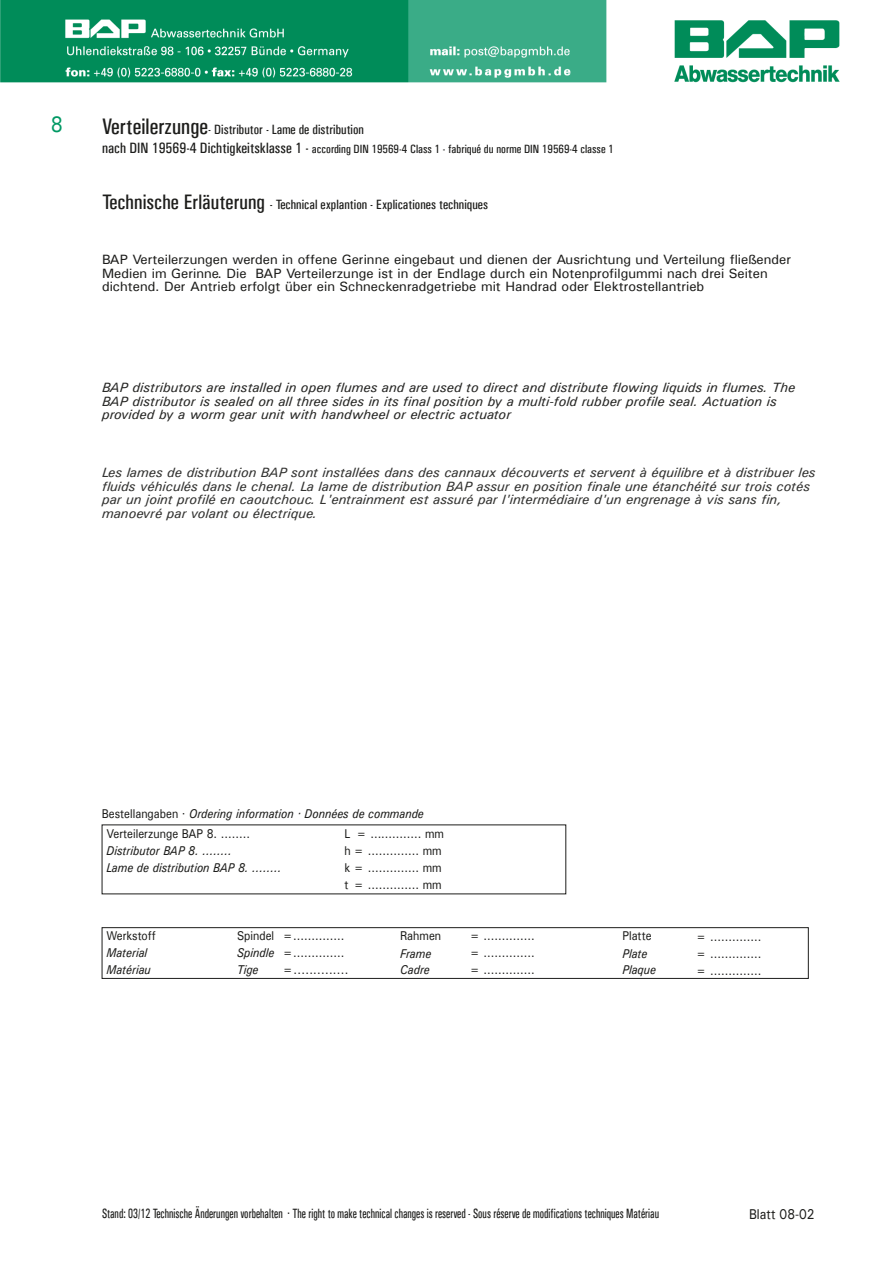
<style>
.page{position:relative;width:893px;height:1263px;background:#fff}
.page>*{position:absolute;margin:0;border:0;box-sizing:border-box;transform-origin:0 0}
.t1{font:22.5px "Univers";color:#009964;scale:.86 1}
.t2{font:14.25px "Univers";color:#1d1d1b;scale:.86 1}
.t3{font:italic 13.5px/13.5px "Univers";color:rgb(29 29 27/.9)}
.t4{font:13.5px/13.5px "Univers";color:#1d1d1b}
.t5{font:italic 13.5px/13.5px "Univers";color:rgb(29 29 27/.95)}
.t6{font:13.5px "Univers Condensed";color:#1d1d1b;scale:.8 1}
.t7{font:13.5px "Univers Condensed";color:#1d1d1b}
.t8{font:12.75px/17.1px "Univers";color:#1d1d1b;text-align:justify;scale:.86 1}
.t9{font:italic 12.75px/17.1px "Univers";color:#1d1d1b;scale:.86 1}
.t10{font:12px "Univers Condensed";color:#1d1d1b}
.s1{font-size:22.5px}
.s2{font-size:15px}
.s3{font-size:21px}
.s4{font-style:normal}
</style>
<div class="page">
<img style="left:0;top:0;width:839px;height:82px">
<div style="left:102px;top:927px;width:706px;height:51px;border:1px solid #1d1d1b"></div>
<p class="t1" style="left:51px;top:111px;width:16px">8</p>
<p class="t7" style="left:102px;top:121px;width:264px"><span class="s1">Verteilerzunge</span>- Distributor - Lame de distribution</p>
<p class="t10" style="left:102px;top:142px;width:513px"><span class="s2">nach DIN 19569-4 Dichtigkeitsklasse 1 -</span> according DIN 19569-4 Class 1 - fabriqué du norme DIN 19569-4 classe 1</p>
<p class="t7" style="left:102px;top:197px;width:388px"><span class="s3">Technische Erläuterung</span> - Technical explantion - Explicationes techniques</p>
<p class="t4" style="left:102px;top:253px;width:691px">BAP Verteilerzungen werden in offene Gerinne eingebaut und dienen der Ausrichtung und Verteilung fließender<br>Medien im Gerinne. Die BAP Verteilerzunge ist in der Endlage durch ein Notenprofilgummi nach drei Seiten dichtend. Der Antrieb erfolgt über ein Schneckenradgetriebe mit Handrad oder Elektrostellantrieb</p>
<p class="t5" style="left:102px;top:380px;width:695px">BAP distributors are installed in open flumes and are used to direct and distribute flowing liquids in flumes. The<br>BAP distributor is sealed on all three sides in its final position by a multi-fold rubber profile seal. Actuation is provided by a worm gear unit with handwheel or electric actuator</p>
<p class="t3" style="left:102px;top:465px;width:715px">Les lames de distribution BAP sont installées dans des cannaux découverts et servent à équilibre et à distribuer les fluids véhiculés dans le chenal. La lame de distribution BAP assur en position finale une étanchéité sur trois cotés par un joint profilé en caoutchouc. L'entrainment est assuré par l'intermédiaire d'un engrenage à vis sans fin, manoevré par volant ou électrique.</p>
<p class="t9" style="left:102px;top:805px;width:376px"><span class="s4">Bestellangaben ·</span> Ordering information · Données de commande</p>
<p class="t8" style="left:107px;top:825px;width:169px">Verteilerzunge BAP 8. ........</p>
<p class="t9" style="left:107px;top:859px;width:205px">Lame de distribution BAP 8. ........</p>
<p class="t9" style="left:107px;top:842px;width:147px">Distributor BAP 8. ........</p>
<p class="t8" style="left:345px;top:824px;width:117px">L = .............. mm</p>
<p class="t8" style="left:345px;top:842px;width:115px">h = .............. mm k = .............. mm t = .............. mm</p>
<p class="t9" style="left:237px;top:926px;width:45px;text-align:justify"><span class="s4">Spindel </span>Spindle Tige</p>
<p class="t8" style="left:282px;top:926px;width:78px;text-align:left">=.............. =.............. =..............</p>
<p class="t9" style="left:107px;top:927px;width:59px"><span class="s4">Werkstoff<br></span>Material<br>Matériau</p>
<p class="t9" style="left:400px;top:927px;width:49px"><span class="s4">Rahmen<br></span>Frame<br>Cadre</p>
<p class="t9" style="left:623px;top:927px;width:40px"><span class="s4">Platte<br></span>Plate<br>Plaque</p>
<p class="t8" style="left:469px;top:926px;width:78px">= .............. = .............. = ..............</p>
<p class="t8" style="left:695px;top:928px;width:78px">= .............. = .............. = ..............</p>
<p class="t6" style="left:102px;top:1206px;width:698px">Stand: 03/12 Technische Änderungen vorbehalten · The right to make technical changes is reserved - Sous réserve de modifications techniques Matériau</p>
<p class="t2" style="left:749px;top:1205px;width:77px">Blatt 08-02</p>
</div>
